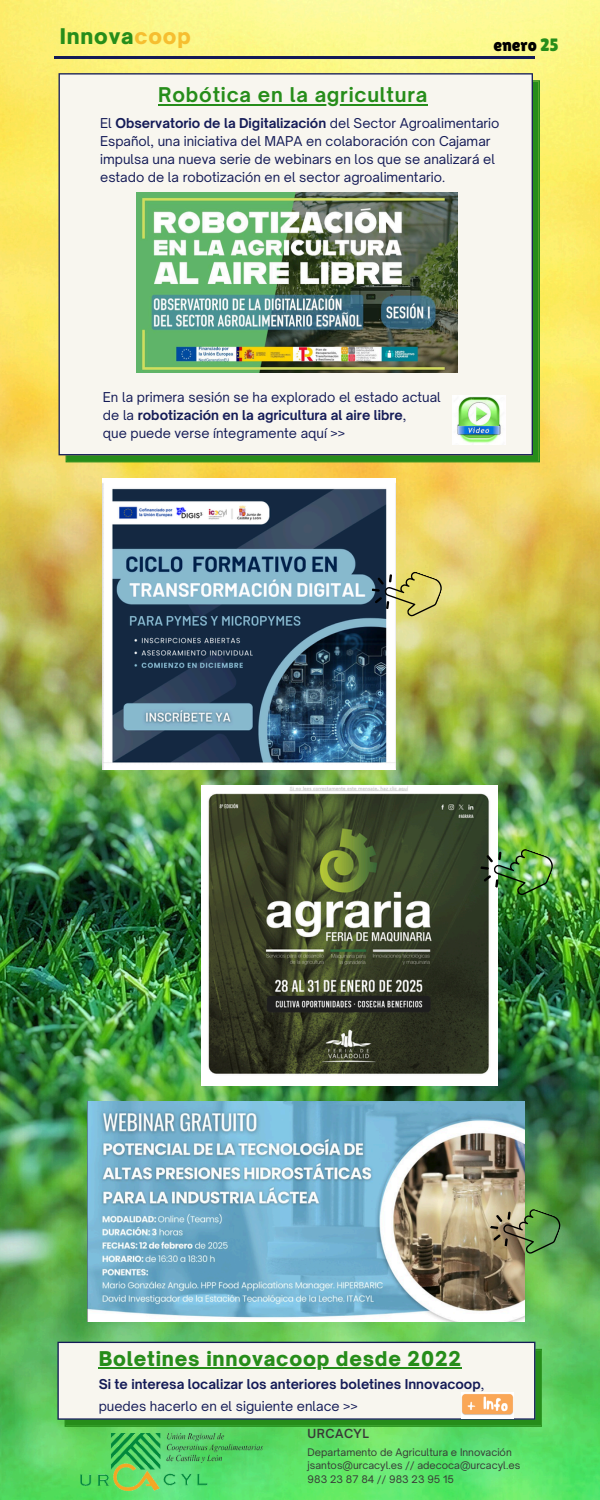
<style>
.page{position:relative;width:600px;height:1500px;background:#fff}
.page>*{position:absolute;margin:0;border:0;box-sizing:border-box;transform-origin:0 0}
.t1{font:900 20.7px "Open Sauce One";letter-spacing:.04em;color:#268d1a}
.t2{font:900 19.5px "Open Sauce One";letter-spacing:.04em;color:#268d1a}
.t3{font:700 19.5px "Open Sauce One";letter-spacing:.04em;color:#268d1a}
.t4{font:17.8px "Lilita One";color:#000}
.t5{font:13px/18px "Open Sauce One";color:#141b57}
.t6{font:700 13px "Open Sauce One";color:#141b57}
.t7{font:600 12px "Open Sauce One";letter-spacing:.04em;color:#383936}
.t8{font:10px "Open Sauce One";color:#383936}
.s1{color:#f6be30}
.s2{color:#268d1a}
.s3{font-weight:700}
.s4{font-weight:400}
</style>
<div class="page">
<img style="left:0;top:0;width:600px;height:1500px">
<hr style="left:55px;top:56px;width:480px;height:3px;background:#141b57">
<img style="left:81px;top:1434px;width:181px;height:57px">
<svg style="left:65px;top:1349px;width:477px;height:78px;background:#29901e"></svg>
<div style="left:57px;top:1342px;width:478px;height:78px;background:#f8f6ef"></div>
<img style="left:462px;top:1392px;width:52px;height:27px">
<img style="left:103px;top:479px;width:292px;height:290px">
<svg style="left:367px;top:560px;width:78px;height:64px;background:#adad75"></svg>
<img style="left:202px;top:786px;width:295px;height:299px">
<img style="left:87px;top:1101px;width:437px;height:221px">
<img style="left:476px;top:837px;width:80px;height:66px">
<svg style="left:486px;top:1197px;width:78px;height:65px;background:#7e985e"></svg>
<svg style="left:66px;top:80px;width:474px;height:382px;background:#2d8c1e"></svg>
<div style="left:59px;top:73px;width:474px;height:382px;background:#f8f6ef"></div>
<img style="left:453px;top:395px;width:53px;height:49px">
<img style="left:137px;top:192px;width:320px;height:180px">
<hr style="left:99px;top:1368px;width:363px;height:1px;background:#268d1a">
<hr style="left:158px;top:104px;width:270px;height:1px;background:#268d1a">
<h4 class="t1" style="left:60px;top:23px;width:132px">Innova<span class="s1">coop</span></h4>
<p class="t4" style="left:493px;top:35px;width:67px">enero <span class="s2">25</span></p>
<p class="t3" style="left:158px;top:83px;width:271px">Robótica en la agricultura</p>
<p class="t5" style="left:100px;top:114px;width:401px">El <span class="s3">Observatorio de la Digitalización</span> del Sector Agroalimentario Español, una iniciativa del MAPA en colaboración con Cajamar impulsa una nueva serie de webinars en los que se analizará el estado de la robotización en el sector agroalimentario.</p>
<h1 class="t5" style="left:139px;top:117px;width:295px">Y participa en la <span class="s3">encuesta</span>. Aún estás a tiempo</h1>
<p class="t5" style="left:103px;top:388px;width:339px">En la primera sesión se ha explorado el estado actual de la <span class="s3">robotización en la agricultura al aire libre</span>,<br>que puede verse íntegramente aquí &gt;&gt;</p>
<p class="t2" style="left:99px;top:1347px;width:364px">Boletines innovacoop desde 2022</p>
<h4 class="t6" style="left:99px;top:1376px;width:387px">Si te interesa localizar los anteriores boletines Innovacoop<span class="s4">,</span></h4>
<p class="t5" style="left:99px;top:1397px;width:261px">puedes hacerlo en el siguiente enlace &gt;&gt;</p>
<p class="t7" style="left:308px;top:1426px;width:63px">URCACYL</p>
<h2 class="t8" style="left:308px;top:1446px;width:206px">Departamento de Agricultura e Innovación</h2>
<h1 class="t8" style="left:308px;top:1459px;width:214px">jsantos@urcacyl.es // adecoca@urcacyl.es</h1>
<p class="t8" style="left:308px;top:1473px;width:148px">983 23 87 84 // 983 23 95 15</p>
</div>
